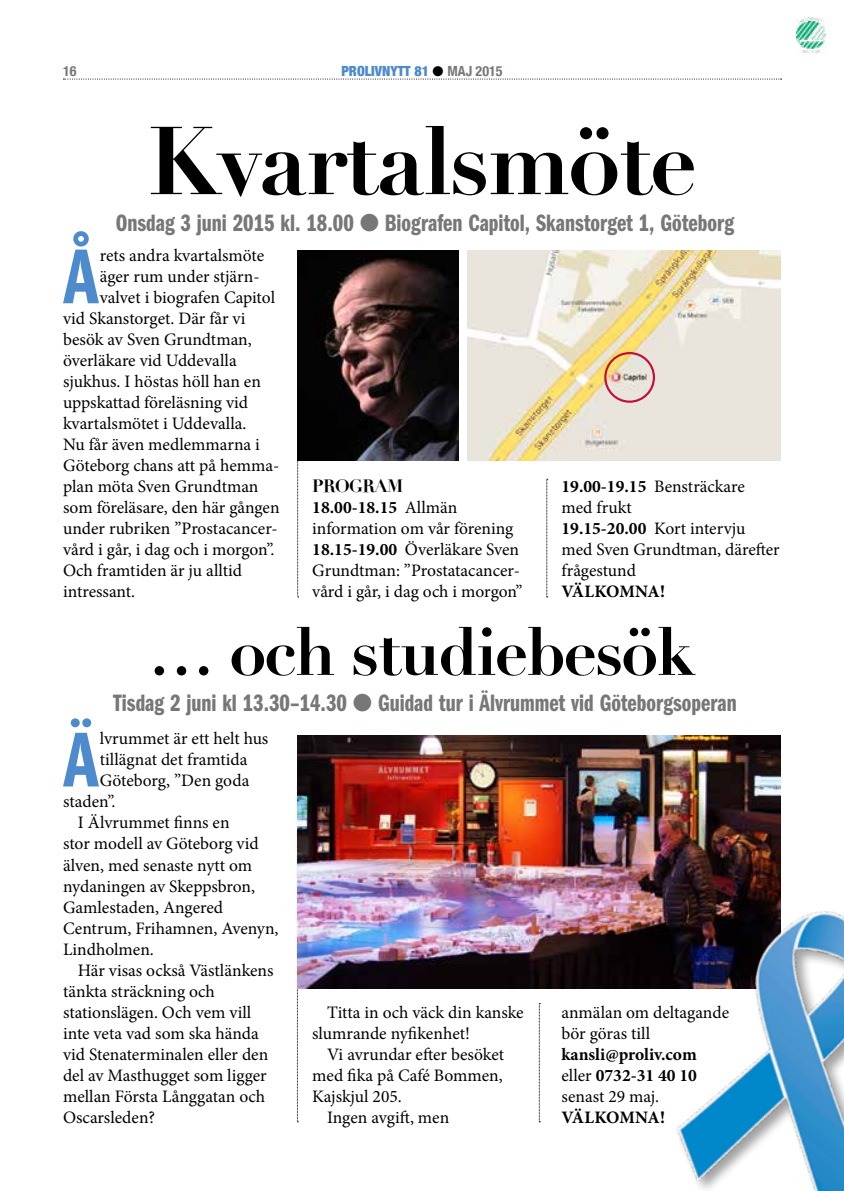
<style>
.page{position:relative;width:844px;height:1191px;background:#fff}
.page>*{position:absolute;margin:0;border:0;box-sizing:border-box;transform-origin:0 0}
.t1{font:700 94.5px "Didot";letter-spacing:-.03em;color:#000}
.t2{font:80.5px "Franklin Gothic URW Com Dem";color:#4e8bcc}
.t3{font:700 66.5px "Didot";letter-spacing:-.03em;color:#000}
.t4{font:24.5px "Franklin Gothic URW Com Dem";color:#757779}
.t5{font:17.5px/21px "Minion Pro";letter-spacing:-.005em;color:#000}
.t6{font:700 17.5px/21px "Minion Pro";color:#000;text-align:justify}
.t7{font:700 17.5px "Didot";letter-spacing:-.03em;color:#000}
.t8{font:900 condensed 14px "Helvetica Neue";color:#4e8bcc}
.t9{font:700 condensed 14px "Helvetica Neue";color:#757779}
.s1{color:#000}
.s2{font-weight:700;color:#757779}
.s3{font-weight:700}
.s4{font-weight:400}
</style>
<div class="page">
<img style="left:796px;top:17px;width:28px;height:37px">
<img style="left:467px;top:251px;width:313px;height:210px">
<svg style="left:297px;top:461px;width:1px;height:136px"></svg>
<svg style="left:297px;top:988px;width:1px;height:134px"></svg>
<svg style="left:539px;top:1003px;width:1px;height:119px"></svg>
<svg style="left:546px;top:479px;width:1px;height:118px"></svg>
<img style="left:297px;top:251px;width:161px;height:210px">
<img style="left:297px;top:735px;width:483px;height:253px">
<img style="left:640px;top:876px;width:203px;height:315px">
<svg style="left:63px;top:79px;width:718px;height:1px"></svg>
<div style="left:604px;top:352px;width:51px;height:51px;border:2px solid #c41039;border-radius:50%"></div>
<p class="t9" style="left:63px;top:60px;width:15px">16</p>
<p class="t8" style="left:341px;top:60px;width:162px">PROLIVNYTT 81 <span class="s1">●</span> <span class="s2">MAJ 2015</span></p>
<h1 class="t1" style="left:147px;top:101px;width:551px">Kvartalsmöte</h1>
<h3 class="t4" style="left:116px;top:209px;width:619px">Onsdag 3 juni 2015 kl. 18.00 ● Biografen Capitol, Skanstorget 1, Göteborg</h3>
<h2 class="t2" style="left:64px;top:231px;width:36px">Å</h2>
<p class="t5" style="left:100px;top:245px;width:166px">rets andra kvartalsmöte</p>
<p class="t5" style="left:100px;top:266px;width:159px">äger rum under stjärn-</p>
<p class="t5" style="left:100px;top:287px;width:177px">valvet i biografen Capitol</p>
<p class="t5" style="left:63px;top:308px;width:184px">vid Skanstorget. Där får vi</p>
<p class="t5" style="left:63px;top:329px;width:190px">besök av Sven Grundtman,</p>
<p class="t5" style="left:63px;top:350px;width:175px">överläkare vid Uddevalla</p>
<p class="t5" style="left:63px;top:371px;width:199px">sjukhus. I höstas höll han en</p>
<p class="t5" style="left:63px;top:392px;width:186px">uppskattad föreläsning vid</p>
<p class="t5" style="left:63px;top:413px;width:185px">kvartalsmötet i Uddevalla.</p>
<p class="t5" style="left:63px;top:434px;width:198px">Nu får även medlemmarna i</p>
<p class="t5" style="left:63px;top:455px;width:218px">Göteborg chans att på hemma-</p>
<p class="t5" style="left:63px;top:476px;width:197px">plan möta Sven Grundtman</p>
<p class="t5" style="left:63px;top:497px;width:218px">som föreläsare, den här gången</p>
<p class="t5" style="left:63px;top:518px;width:216px">under rubriken ”Prostacancer-</p>
<p class="t5" style="left:63px;top:539px;width:213px">vård i går, i dag och i morgon”.</p>
<p class="t5" style="left:63px;top:560px;width:180px">Och framtiden är ju alltid</p>
<p class="t5" style="left:63px;top:581px;width:74px">intressant.</p>
<p class="t7" style="left:312px;top:475px;width:93px">PROGRAM</p>
<p class="t5" style="left:312px;top:497px;width:212px"><span class="s3">18.00-18.15</span> Allmän information om vår förening<br><span class="s3">18.15-19.00</span> Överläkare Sven<br>Grundtman: ”Prostatacancer&shy;vård i går, i dag och i morgon”</p>
<p class="t5" style="left:561px;top:476px;width:220px"><span class="s3">19.00-19.15</span> Bensträckare med frukt<br><span class="s3">19.15-20.00</span> Kort intervju med Sven Grundtman, därefter frågestund</p>
<p class="t6" style="left:561px;top:581px;width:105px">VÄLKOMNA!</p>
<h3 class="t3" style="left:148px;top:609px;width:549px">… och studiebesök</h3>
<h3 class="t4" style="left:113px;top:689px;width:625px">Tisdag 2 juni kl 13.30–14.30 ● Guidad tur i Älvrummet vid Göteborgsoperan</h3>
<h2 class="t2" style="left:64px;top:714px;width:36px">Ä</h2>
<p class="t5" style="left:100px;top:728px;width:170px">lvrummet är ett helt hus</p>
<p class="t5" style="left:100px;top:749px;width:149px">tillägnat det framtida</p>
<p class="t5" style="left:100px;top:770px;width:151px">Göteborg, ”Den goda</p>
<p class="t5" style="left:63px;top:791px;width:54px">staden”.</p>
<p class="t5" style="left:78px;top:812px;width:153px">I Älvrummet finns en</p>
<p class="t5" style="left:63px;top:833px;width:197px">stor modell av Göteborg vid</p>
<p class="t5" style="left:63px;top:854px;width:190px">älven, med senaste nytt om</p>
<p class="t5" style="left:63px;top:875px;width:193px">nydaningen av Skeppsbron,</p>
<p class="t5" style="left:63px;top:896px;width:161px">Gamlestaden, Angered</p>
<p class="t5" style="left:63px;top:917px;width:217px">Centrum, Frihamnen, Avenyn,</p>
<p class="t5" style="left:63px;top:938px;width:92px">Lindholmen.</p>
<p class="t5" style="left:78px;top:959px;width:197px">Här visas också Västlänkens</p>
<p class="t5" style="left:63px;top:980px;width:153px">tänkta sträckning och</p>
<p class="t5" style="left:63px;top:1001px;width:190px">stationslägen. Och vem vill</p>
<p class="t5" style="left:63px;top:1022px;width:197px">inte veta vad som ska hända</p>
<p class="t5" style="left:63px;top:1043px;width:207px">vid Stenaterminalen eller den</p>
<p class="t5" style="left:63px;top:1064px;width:205px">del av Masthugget som ligger</p>
<p class="t5" style="left:63px;top:1085px;width:203px">mellan Första Långgatan och</p>
<p class="t5" style="left:63px;top:1106px;width:94px">Oscarsleden?</p>
<p class="t5" style="left:312px;top:1001px;width:213px;text-indent:15px">Titta in och väck din kanske slumrande nyfikenhet!</p>
<p class="t5" style="left:327px;top:1043px;width:178px">Vi avrundar efter besöket</p>
<p class="t5" style="left:312px;top:1064px;width:192px">med fika på Café Bommen,</p>
<p class="t5" style="left:312px;top:1085px;width:91px">Kajskjul 205.</p>
<p class="t5" style="left:327px;top:1106px;width:124px">Ingen avgift, men</p>
<p class="t5" style="left:561px;top:1001px;width:169px">anmälan om deltagande bör göras till</p>
<p class="t6" style="left:561px;top:1043px;width:137px">kansli@proliv.com <span class="s4">eller</span> 0732-31 40 10 <span class="s4">senast 29 maj.</span></p>
<p class="t6" style="left:561px;top:1106px;width:105px">VÄLKOMNA!</p>
</div>
